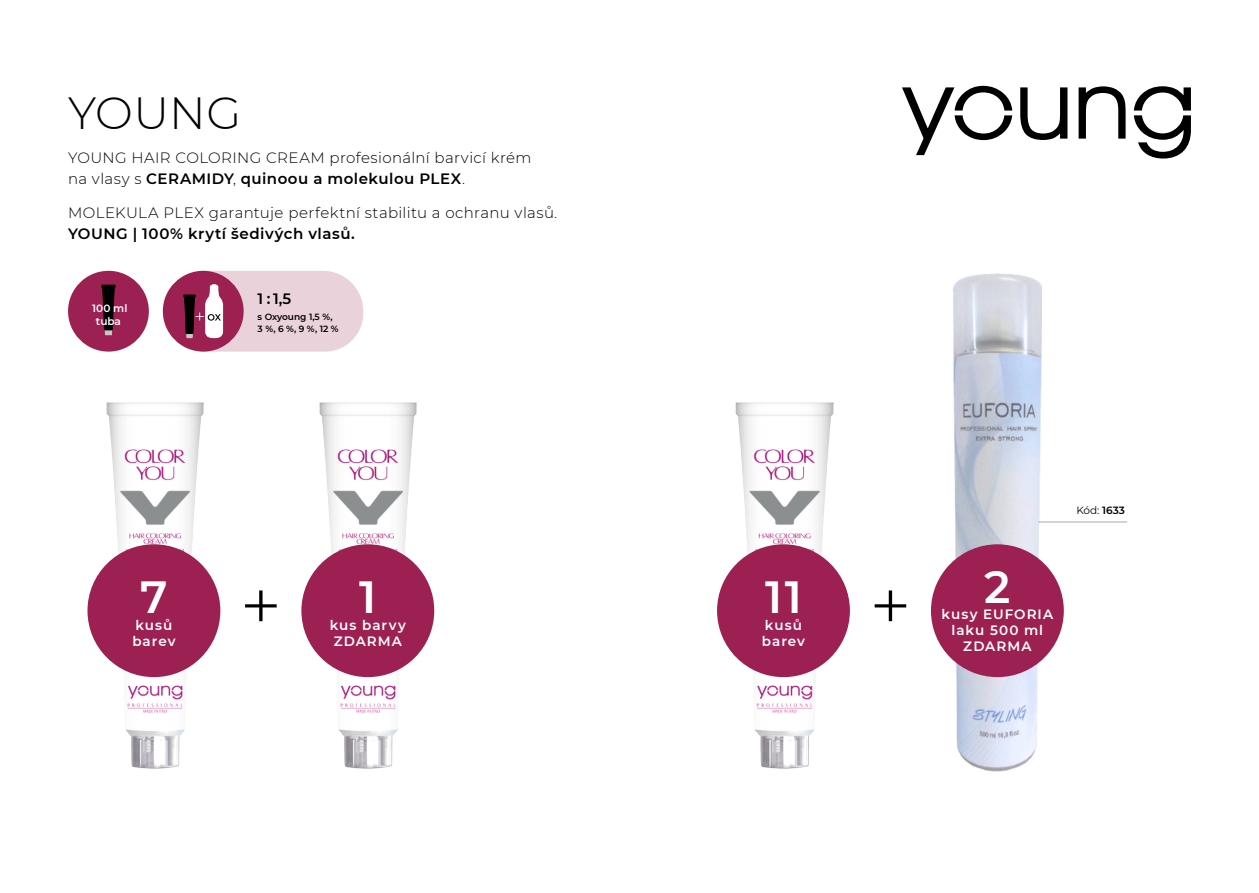
<style>
.page{position:relative;width:1259px;height:893px;background:#fff}
.page>*{position:absolute;margin:0;border:0;box-sizing:border-box;transform-origin:0 0}
.t1{font:600 45px "Montserrat";color:#fff}
.t2{font:300 45px "Montserrat";letter-spacing:.005em;color:#000}
.t3{font:300 15px/21px "Montserrat";letter-spacing:.025em;color:#000}
.t4{font:600 15px "Montserrat";letter-spacing:.035em;color:#000}
.t5{font:600 13.5px/16.2px "Montserrat";letter-spacing:.075em;color:#fff}
.t6{font:600 10.5px/12.6px "Montserrat";color:#fff;text-align:center}
.t7{font:10.5px "Montserrat";color:#000}
.t8{font:600 9px/12px "Montserrat";color:#000}
.s1{font-weight:600}
</style>
<div class="page">
<img style="left:953px;top:273px;width:89px;height:499px">
<img style="left:97px;top:402px;width:118px;height:367px">
<img style="left:725px;top:402px;width:119px;height:367px">
<img style="left:308px;top:402px;width:119px;height:367px">
<svg style="left:245px;top:590px;width:32px;height:31px"></svg>
<svg style="left:874px;top:590px;width:32px;height:31px"></svg>
<div style="left:87px;top:544px;width:133px;height:133px;background:#9d2053;border-radius:50%"></div>
<div style="left:717px;top:544px;width:133px;height:133px;background:#9d2053;border-radius:50%"></div>
<div style="left:301px;top:544px;width:133px;height:133px;background:#9d2053;border-radius:50%"></div>
<div style="left:931px;top:544px;width:132px;height:133px;background:#9d2053;border-radius:50%"></div>
<svg style="left:1078px;top:86px;width:47px;height:53px"></svg>
<svg style="left:902px;top:86px;width:110px;height:69px"></svg>
<svg style="left:1133px;top:86px;width:58px;height:73px"></svg>
<svg style="left:1020px;top:87px;width:47px;height:53px"></svg>
<hr style="left:1038px;top:521px;width:89px;height:2px;background:#c6c6c6">
<div style="left:68px;top:271px;width:81px;height:81px;background:#9d2053;border-radius:50%"></div>
<svg style="left:101px;top:284px;width:15px;height:51px"></svg>
<div style="left:163px;top:271px;width:81px;height:81px;background:#9d2053;border-radius:50%"></div>
<svg style="left:183px;top:271px;width:180px;height:141px"></svg>
<h1 class="t2" style="left:68px;top:83px;width:175px">YOUNG</h1>
<p class="t3" style="left:68px;top:147px;width:465px">YOUNG HAIR COLORING CREAM profesionální barvicí krém na vlasy s <span class="s1">CERAMIDY</span>, <span class="s1">quinoou a molekulou PLEX</span>.</p>
<p class="t3" style="left:68px;top:202px;width:491px">MOLEKULA PLEX garantuje perfektní stabilitu a ochranu vlasů.</p>
<p class="t4" style="left:68px;top:223px;width:288px">YOUNG | 100% krytí šedivých vlasů.</p>
<p class="t6" style="left:92px;top:301px;width:37px">100 ml tuba</p>
<p class="t4" style="left:258px;top:288px;width:35px">1 : 1,5</p>
<p class="t8" style="left:258px;top:311px;width:82px">s Oxyoung 1,5 %,<br>3 %, 6 %, 9 %, 12 %</p>
<h1 class="t1" style="left:140px;top:566px;width:29px">7</h1>
<p class="t5" style="left:132px;top:616px;width:45px">kusů barev</p>
<h1 class="t1" style="left:359px;top:566px;width:19px">1</h1>
<p class="t5" style="left:330px;top:616px;width:78px">kus barvy<br>ZDARMA</p>
<h1 class="t1" style="left:765px;top:566px;width:38px">11</h1>
<p class="t5" style="left:762px;top:616px;width:45px">kusů barev</p>
<h1 class="t1" style="left:984px;top:555px;width:28px">2</h1>
<p class="t5" style="left:941px;top:605px;width:113px;text-align:center">kusy EUFORIA laku 500 ml<br>ZDARMA</p>
<p class="t7" style="left:1076px;top:503px;width:50px">Kód: <span class="s1">1633</span></p>
</div>
